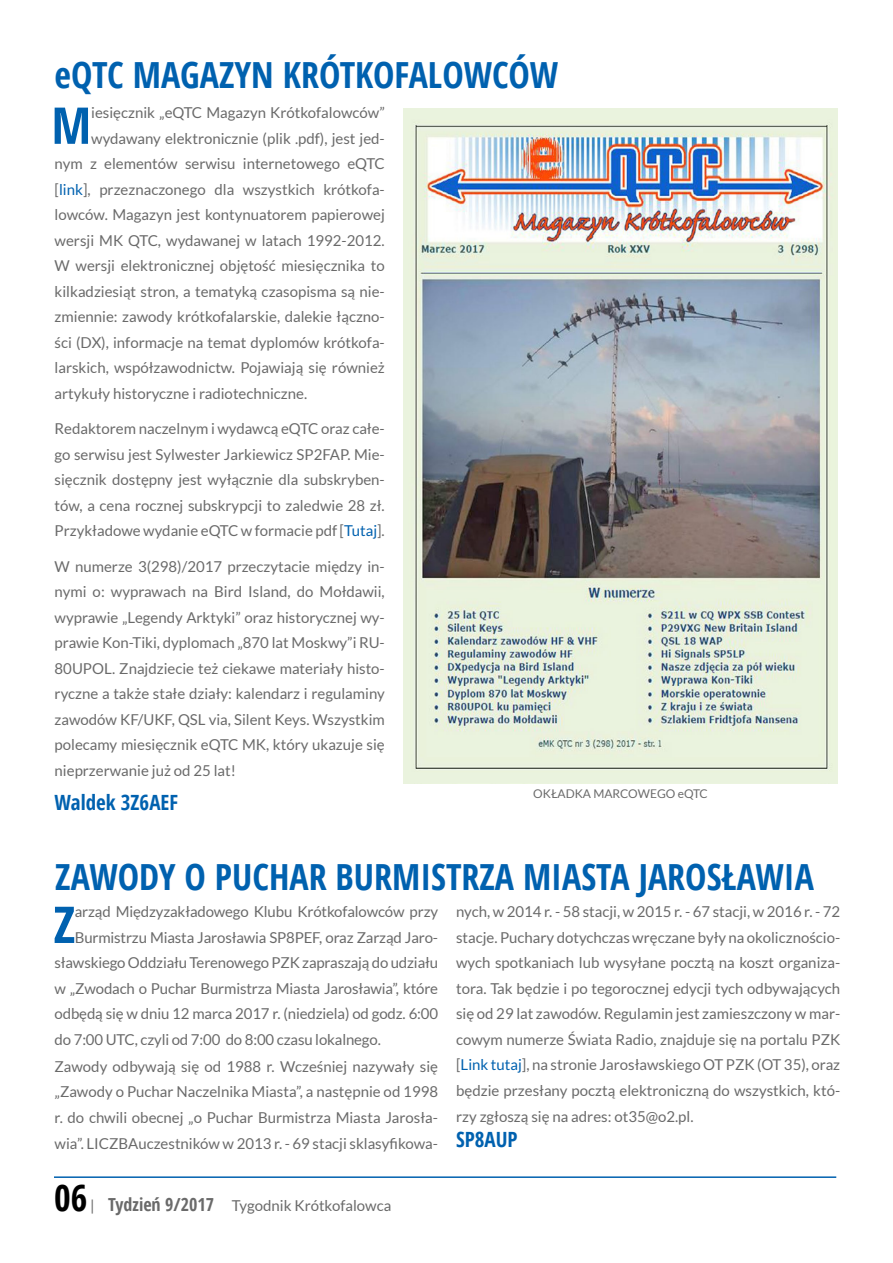
<style>
.page{position:relative;width:893px;height:1263px;background:#fff}
.page>*{position:absolute;margin:0;border:0;box-sizing:border-box;transform-origin:0 0}
.t1{font:700 condensed 50.7px "Open Sans";color:#0061af}
.t2{font:700 condensed 36px "Open Sans";color:#0061af}
.t3{font:700 condensed 36px "Open Sans";color:#000}
.t4{font:700 condensed 21px "Open Sans";color:#0061af}
.t5{font:15px/25.5px "Lato";color:#6a6a6a;text-align:justify}
.t6{font:12px "Lato";color:#6a6a6a}
.s1{color:#0061af}
.s2{font-family:"Open Sans";font-weight:700;font-stretch:condensed;font-size:18px}
</style>
<div class="page">
<hr style="left:54px;top:1176px;width:782px;height:2px;background:#0061af">
<img style="left:403px;top:108px;width:434px;height:675px">
<h2 class="t2" style="left:55px;top:49px;width:505px">eQTC MAGAZYN KRÓTKOFALOWCÓW</h2>
<h1 class="t1" style="left:51px;top:90px;width:41px">M</h1>
<p class="t5" style="left:91px;top:100px;width:295px">iesięcznik „eQTC Magazyn Krótkofalowców”</p>
<p class="t5" style="left:91px;top:126px;width:295px">wydawany elektronicznie (plik .pdf), jest jed-</p>
<p class="t5" style="left:55px;top:151px;width:332px">nym z elementów serwisu internetowego eQTC</p>
<p class="t5" style="left:55px;top:177px;width:332px">[<span class="s1">link</span>], przeznaczonego dla wszystkich krótkofa-</p>
<p class="t5" style="left:55px;top:202px;width:332px">lowców. Magazyn jest kontynuatorem papierowej</p>
<p class="t5" style="left:55px;top:228px;width:332px">wersji MK QTC, wydawanej w latach 1992-2012.</p>
<p class="t5" style="left:55px;top:253px;width:332px">W wersji elektronicznej objętość miesięcznika to</p>
<p class="t5" style="left:55px;top:279px;width:332px">kilkadziesiąt stron, a tematyką czasopisma są nie-</p>
<p class="t5" style="left:55px;top:304px;width:332px">zmiennie: zawody krótkofalarskie, dalekie łączno-</p>
<p class="t5" style="left:55px;top:330px;width:332px">ści (DX), informacje na temat dyplomów krótkofa-</p>
<p class="t5" style="left:55px;top:355px;width:332px">larskich, współzawodnictw. Pojawiają się również</p>
<p class="t5" style="left:55px;top:381px;width:254px">artykuły historyczne i radiotechniczne.</p>
<p class="t5" style="left:55px;top:416px;width:332px">Redaktorem naczelnym i wydawcą eQTC oraz całe&shy;go serwisu jest Sylwester Jarkiewicz SP2FAP. Mie&shy;sięcznik dostępny jest wyłącznie dla subskryben&shy;tów, a cena rocznej subskrypcji to zaledwie 28 zł.<br>Przykładowe wydanie eQTC w formacie pdf [<span class="s1">Tutaj</span>].</p>
<p class="t5" style="left:55px;top:554px;width:332px">W numerze 3(298)/2017 przeczytacie między in&shy;nymi o: wyprawach na Bird Island, do Mołdawii, wyprawie „Legendy Arktyki” oraz historycznej wy&shy;prawie Kon-Tiki, dyplomach „870 lat Moskwy”i RU-80UPOL. Znajdziecie też ciekawe materiały histo&shy;ryczne a także stałe działy: kalendarz i regulaminy zawodów KF/UKF, QSL via, Silent Keys. Wszystkim polecamy miesięcznik eQTC MK, który ukazuje się nieprzerwanie już od 25 lat!</p>
<h3 class="t4" style="left:55px;top:788px;width:125px">Waldek 3Z6AEF</h3>
<p class="t6" style="left:533px;top:787px;width:176px">OKŁADKA MARCOWEGO eQTC</p>
<h2 class="t2" style="left:55px;top:851px;width:760px">ZAWODY O PUCHAR BURMISTRZA MIASTA JAROSŁAWIA</h2>
<h1 class="t1" style="left:54px;top:889px;width:23px">Z</h1>
<p class="t5" style="left:75px;top:899px;width:365px">arząd Międzyzakładowego Klubu Krótkofalowców przy</p>
<p class="t5" style="left:456px;top:899px;width:386px">nych, w 2014 r. - 58 stacji, w 2015 r. - 67 stacji, w 2016 r. - 72 stacje. Puchary dotychczas wręczane były na okolicznościo&shy;wych spotkaniach lub wysyłane pocztą na koszt organiza&shy;tora. Tak będzie i po tegorocznej edycji tych odbywających się od 29 lat zawodów. Regulamin jest zamieszczony w mar&shy;cowym numerze Świata Radio, znajduje się na portalu PZK [<span class="s1">Link tutaj</span>], na stronie Jarosławskiego OT PZK (OT 35), oraz będzie przesłany pocztą elektroniczną do wszystkich, któ&shy;rzy zgłoszą się na adres: ot35@o2.pl.</p>
<h3 class="t4" style="left:456px;top:1125px;width:63px">SP8AUP</h3>
<p class="t5" style="left:75px;top:925px;width:365px">Burmistrzu Miasta Jarosławia SP8PEF, oraz Zarząd Jaro-</p>
<p class="t5" style="left:55px;top:950px;width:385px">sławskiego Oddziału Terenowego PZK zapraszają do udziału</p>
<p class="t5" style="left:55px;top:976px;width:385px">w „Zwodach o Puchar Burmistrza Miasta Jarosławia”, które</p>
<p class="t5" style="left:55px;top:1001px;width:385px">odbędą się w dniu 12 marca 2017 r. (niedziela) od godz. 6:00</p>
<p class="t5" style="left:55px;top:1027px;width:328px">do 7:00 UTC, czyli od 7:00 do 8:00 czasu lokalnego.</p>
<p class="t5" style="left:55px;top:1054px;width:385px">Zawody odbywają się od 1988 r. Wcześniej nazywały się „Zawody o Puchar Naczelnika Miasta”, a następnie od 1998 r. do chwili obecnej „o Puchar Burmistrza Miasta Jarosła&shy;wia”. LICZBAuczestników w 2013 r. - 69 stacji sklasyfikowa-</p>
<h2 class="t3" style="left:54px;top:1173px;width:35px">06</h2>
<p class="t5" style="left:90px;top:1193px;width:303px">| <span class="s2">Tydzień 9/2017</span> Tygodnik Krótkofalowca</p>
</div>
